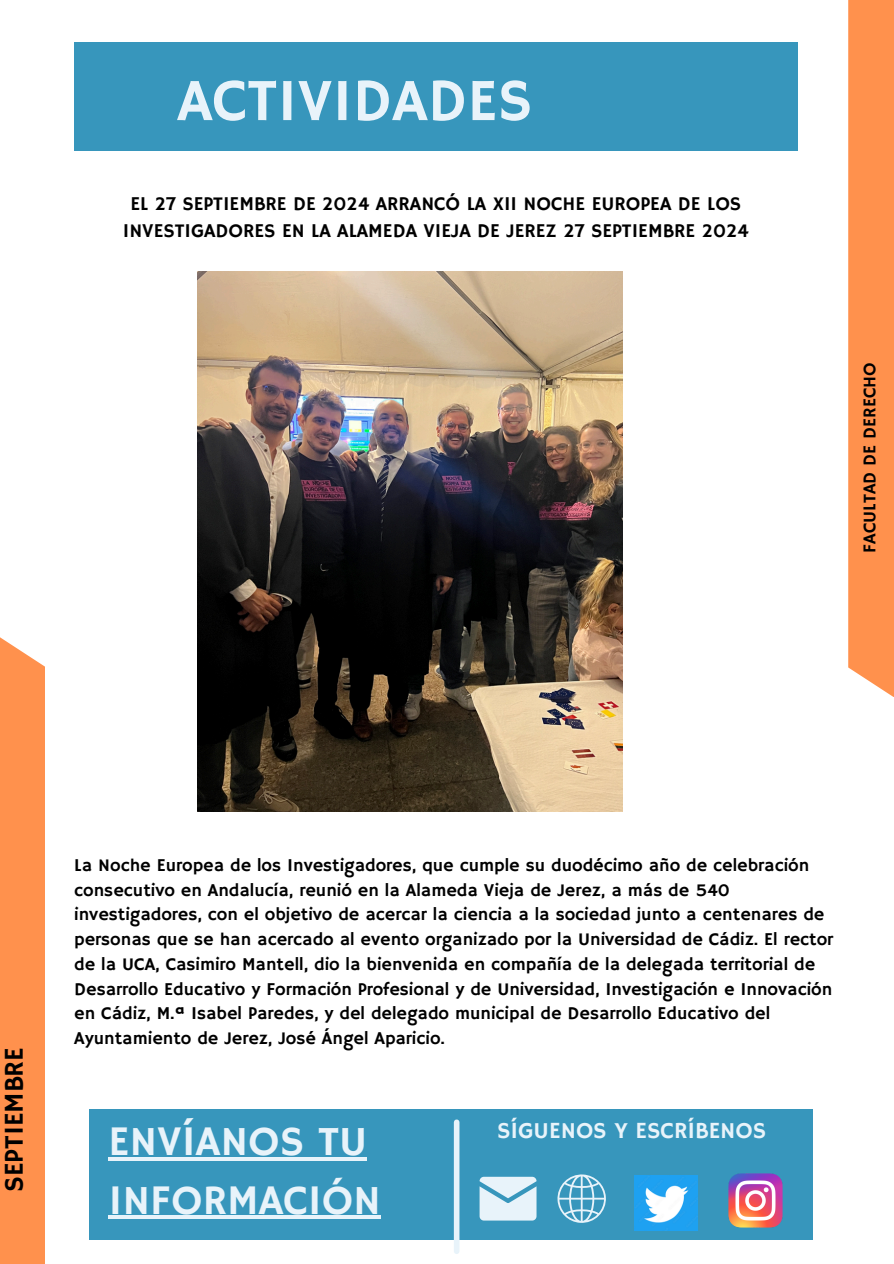
<style>
.page{position:relative;width:894px;height:1264px;background:#fff}
.page>*{position:absolute;margin:0;border:0;box-sizing:border-box;transform-origin:0 0}
.t1{font:60px "Hammersmith One";color:#e8f3fa}
.t2{font:42px/58.5px "Hammersmith One";color:#e8f3fa}
.t3{font:27.15px "Hammersmith One";color:#000}
.t4{font:23.1px "Hammersmith One";color:#e8f3fa}
.t5{font:19.5px/27px "Hammersmith One";color:#000;text-align:center}
.t6{font:18px/24.8px "Hammersmith One";color:#000}
</style>
<div class="page">
<div style="left:0;top:637px;width:45px;height:626px;background:#ff914d"></div>
<div style="left:848px;top:0;width:45px;height:697px;background:#ff914d"></div>
<div style="left:74px;top:42px;width:723px;height:108px;background:#3796bc"></div>
<img style="left:198px;top:271px;width:424px;height:540px">
<div style="left:89px;top:1108px;width:723px;height:131px;background:#3796bc"></div>
<div style="left:453px;top:1122px;width:6px;height:129px;background:#e8f3fa"></div>
<svg style="left:479px;top:1176px;width:57px;height:44px;background:#cee5f0"></svg>
<svg style="left:557px;top:1174px;width:49px;height:49px"></svg>
<img style="left:634px;top:1175px;width:63px;height:55px">
<img style="left:728px;top:1173px;width:54px;height:54px">
<hr style="left:108px;top:1157px;width:259px;height:3px;background:#e8f3fa">
<hr style="left:108px;top:1215px;width:273px;height:4px;background:#e8f3fa">
<p class="t1" style="left:177px;top:66px;width:356px">ACTIVIDADES</p>
<h2 class="t5" style="left:123px;top:191px;width:627px">EL 27 SEPTIEMBRE DE 2024 ARRANCÓ LA XII NOCHE EUROPEA DE LOS<br>INVESTIGADORES EN LA ALAMEDA VIEJA DE JEREZ 27 SEPTIEMBRE 2024</h2>
<h5 class="t6" style="left:857px;top:553px;width:192px;rotate:-90deg">FACULTAD DE DERECHO</h5>
<p class="t3" style="left:-2px;top:1191px;width:146px;rotate:-90deg">SEPTIEMBRE</p>
<h4 class="t6" style="left:74px;top:853px;width:760px">La Noche Europea de los Investigadores, que cumple su duodécimo año de celebración consecutivo en Andalucía, reunió en la Alameda Vieja de Jerez, a más de 540 investigadores, con el objetivo de acercar la ciencia a la sociedad junto a centenares de personas que se han acercado al evento organizado por la Universidad de Cádiz. El rector de la UCA, Casimiro Mantell, dio la bienvenida en compañía de la delegada territorial de Desarrollo Educativo y Formación Profesional y de Universidad, Investigación e Innovación en Cádiz, M.ª Isabel Paredes, y del delegado municipal de Desarrollo Educativo del Ayuntamiento de Jerez, José Ángel Aparicio.</h4>
<p class="t2" style="left:108px;top:1114px;width:274px">ENVÍANOS TU<br>INFORMACIÓN</p>
<p class="t4" style="left:497px;top:1117px;width:271px">SÍGUENOS Y ESCRÍBENOS</p>
</div>
